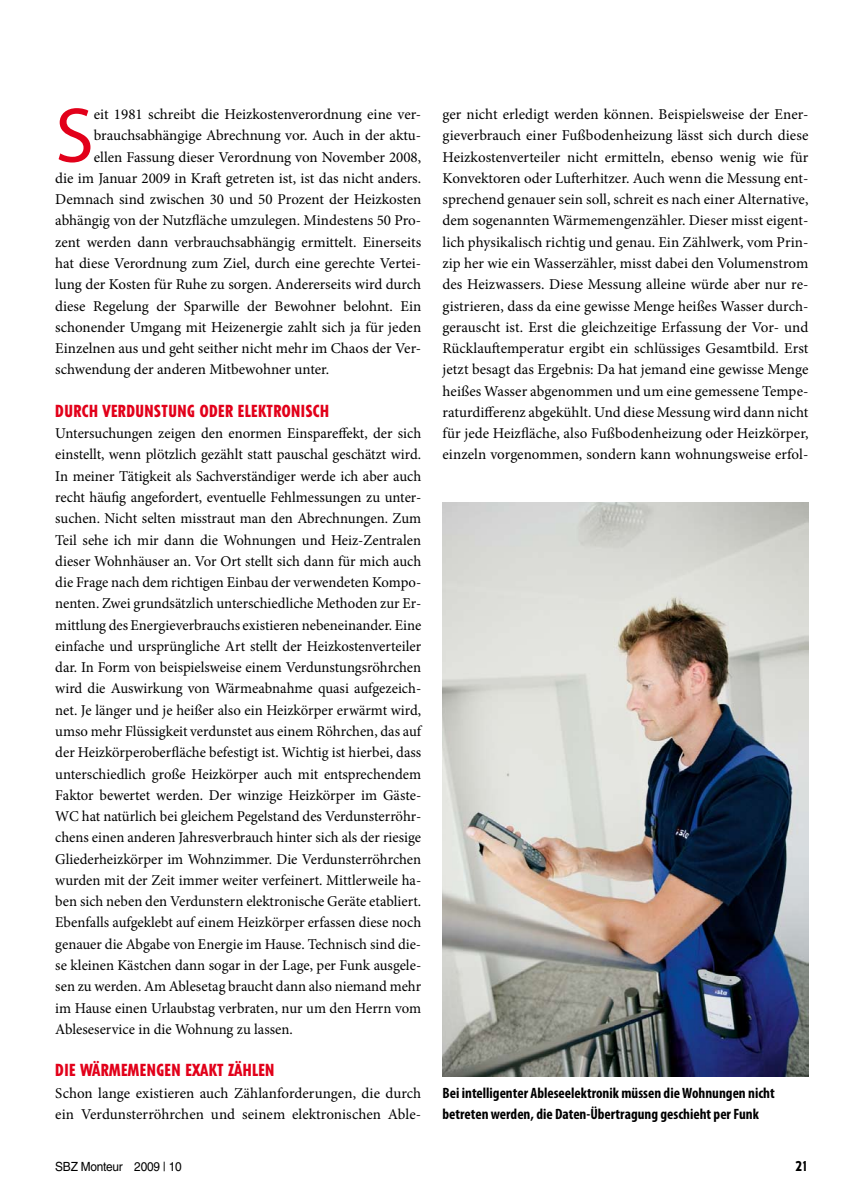
<style>
.page{position:relative;width:851px;height:1204px;background:#fff}
.page>*{position:absolute;margin:0;border:0;box-sizing:border-box;transform-origin:0 0}
.t1{font:78.15px "Myriad Pro";color:#e2001a}
.t2{font:800 condensed 16.5px "Tempo Std";letter-spacing:.03em;color:#e2001a}
.t3{font:15px/21.3px "Minion Pro";color:#000;text-align:justify}
.t4{font:700 condensed 15px/21.3px "Myriad Pro";color:#000}
.t5{font:800 condensed 13.5px "Tempo Std";color:#000}
.t6{font:12.6px "Helvetica LT Std";letter-spacing:-.02em;color:#000;scale:.94 1}
</style>
<div class="page">
<img style="left:442px;top:502px;width:366px;height:574px">
<h1 class="t1" style="left:55px;top:87px;width:40px">S</h1>
<p class="t3" style="left:94px;top:104px;width:329px">eit 1981 schreibt die Heizkostenverordnung eine ver-</p>
<p class="t3" style="left:94px;top:125px;width:329px">brauchsabhängige Abrechnung vor. Auch in der aktu-</p>
<p class="t3" style="left:94px;top:146px;width:329px">ellen Fassung dieser Verordnung von November 2008,</p>
<p class="t3" style="left:55px;top:167px;width:367px">die im Januar 2009 in Kraft getreten ist, ist das nicht anders.</p>
<p class="t3" style="left:55px;top:189px;width:367px">Demnach sind zwischen 30 und 50 Prozent der Heizkosten</p>
<p class="t3" style="left:55px;top:210px;width:367px">abhängig von der Nutzfläche umzulegen. Mindestens 50 Pro-</p>
<p class="t3" style="left:55px;top:231px;width:367px">zent werden dann verbrauchsabhängig ermittelt. Einerseits</p>
<p class="t3" style="left:55px;top:253px;width:367px">hat diese Verordnung zum Ziel, durch eine gerechte Vertei-</p>
<p class="t3" style="left:55px;top:274px;width:367px">lung der Kosten für Ruhe zu sorgen. Andererseits wird durch</p>
<p class="t3" style="left:55px;top:295px;width:367px">diese Regelung der Sparwille der Bewohner belohnt. Ein</p>
<p class="t3" style="left:55px;top:316px;width:367px">schonender Umgang mit Heizenergie zahlt sich ja für jeden</p>
<p class="t3" style="left:55px;top:338px;width:367px">Einzelnen aus und geht seither nicht mehr im Chaos der Ver-</p>
<p class="t3" style="left:55px;top:359px;width:275px">schwendung der anderen Mitbewohner unter.</p>
<p class="t2" style="left:55px;top:400px;width:275px">DURCH VERDUNSTUNG ODER ELEKTRONISCH</p>
<p class="t3" style="left:55px;top:423px;width:367px">Untersuchungen zeigen den enormen Einspareffekt, der sich einstellt, wenn plötzlich gezählt statt pauschal geschätzt wird.<br>In meiner Tätigkeit als Sachverständiger werde ich aber auch recht häufig angefordert, eventuelle Fehlmessungen zu unter&shy;suchen. Nicht selten misstraut man den Abrechnungen. Zum Teil sehe ich mir dann die Wohnungen und Heiz-Zentralen dieser Wohnhäuser an. Vor Ort stellt sich dann für mich auch die Frage nach dem richtigen Einbau der verwendeten Kompo&shy;nenten. Zwei grundsätzlich unterschiedliche Methoden zur Er&shy;mittlung des Energieverbrauchs existieren nebeneinander. Eine einfache und ursprüngliche Art stellt der Heizkostenverteiler dar. In Form von beispielsweise einem Verdunstungsröhrchen wird die Auswirkung von Wärmeabnahme quasi aufgezeich&shy;net. Je länger und je heißer also ein Heizkörper erwärmt wird, umso mehr Flüssigkeit verdunstet aus einem Röhrchen, das auf der Heizkörperoberfläche befestigt ist. Wichtig ist hierbei, dass unterschiedlich große Heizkörper auch mit entsprechendem Faktor bewertet werden. Der winzige Heizkörper im Gäste-WC hat natürlich bei gleichem Pegelstand des Verdunsterröhr&shy;chens einen anderen Jahresverbrauch hinter sich als der riesige Gliederheizkörper im Wohnzimmer. Die Verdunsterröhrchen wurden mit der Zeit immer weiter verfeinert. Mittlerweile ha&shy;ben sich neben den Verdunstern elektronische Geräte etabliert.<br>Ebenfalls aufgeklebt auf einem Heizkörper erfassen diese noch genauer die Abgabe von Energie im Hause. Technisch sind die&shy;se kleinen Kästchen dann sogar in der Lage, per Funk ausgele&shy;sen zu werden. Am Ablesetag braucht dann also niemand mehr im Hause einen Urlaubstag verbraten, nur um den Herrn vom Ableseservice in die Wohnung zu lassen.</p>
<p class="t2" style="left:55px;top:1059px;width:221px">DIE WÄRMEMENGEN EXAKT ZÄHLEN</p>
<p class="t3" style="left:55px;top:1082px;width:367px">Schon lange existieren auch Zählanforderungen, die durch ein Verdunsterröhrchen und seinem elektronischen Able-</p>
<p class="t3" style="left:442px;top:104px;width:367px">ger nicht erledigt werden können. Beispielsweise der Ener&shy;gieverbrauch einer Fußbodenheizung lässt sich durch diese Heizkostenverteiler nicht ermitteln, ebenso wenig wie für Konvektoren oder Lufterhitzer. Auch wenn die Messung ent&shy;sprechend genauer sein soll, schreit es nach einer Alternative, dem sogenannten Wärmemengenzähler. Dieser misst eigent&shy;lich physikalisch richtig und genau. Ein Zählwerk, vom Prin&shy;zip her wie ein Wasserzähler, misst dabei den Volumenstrom des Heizwassers. Diese Messung alleine würde aber nur re&shy;gistrieren, dass da eine gewisse Menge heißes Wasser durch&shy;gerauscht ist. Erst die gleichzeitige Erfassung der Vor- und Rücklauftemperatur ergibt ein schlüssiges Gesamtbild. Erst jetzt besagt das Ergebnis: Da hat jemand eine gewisse Menge heißes Wasser abgenommen und um eine gemessene Tempe&shy;raturdifferenz abgekühlt. Und diese Messung wird dann nicht für jede Heizfläche, also Fußbodenheizung oder Heizkörper, einzeln vorgenommen, sondern kann wohnungsweise erfol-</p>
<p class="t4" style="left:442px;top:1081px;width:334px">Bei intelligenter Ableseelektronik müssen die Wohnungen nicht betreten werden, die Daten-Übertragung geschieht per Funk</p>
<p class="t6" style="left:55px;top:1158px;width:136px">SBZ Monteur 2009 | 10</p>
<p class="t5" style="left:795px;top:1157px;width:14px">21</p>
</div>
